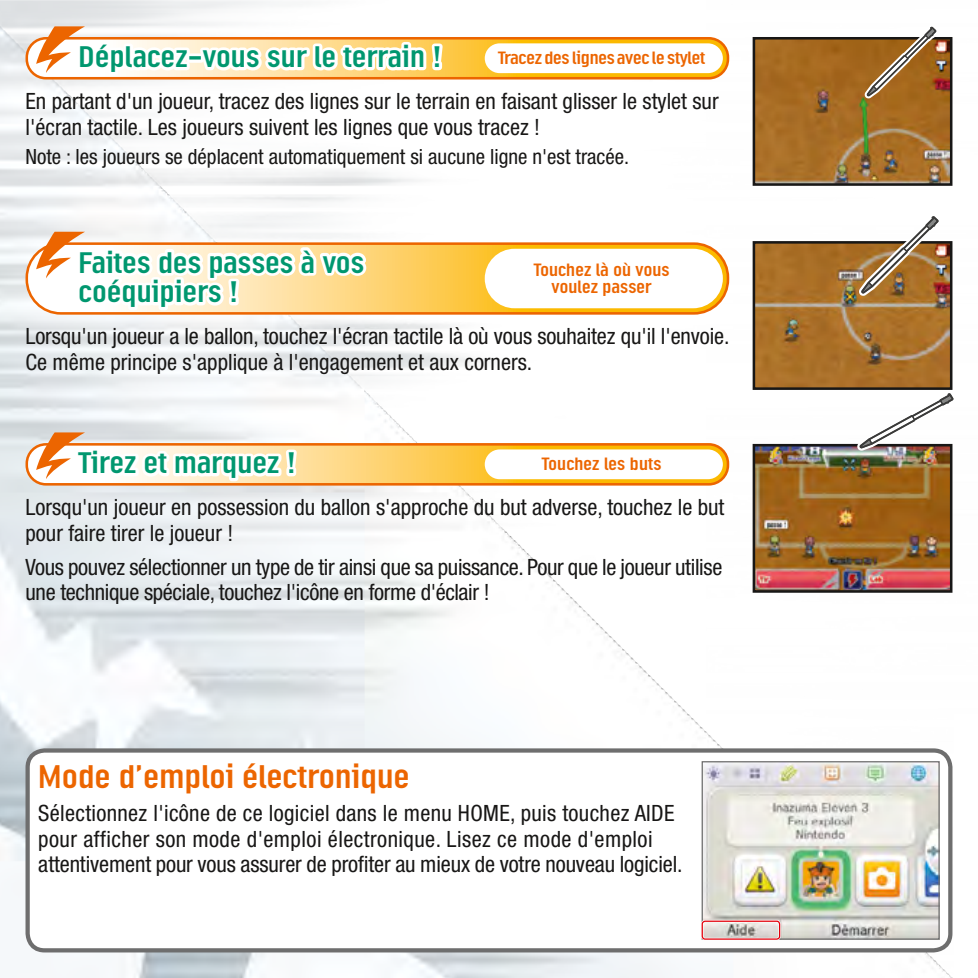
<style>
.page{position:relative;width:978px;height:978px;background:#fff}
.page>*{position:absolute;margin:0;border:0;box-sizing:border-box;transform-origin:0 0}
.t1{font:33px "Linotype Ordinar";color:#ec6500}
.t2{font:30px/29.7px "Linotype Ordinar";color:#00976f}
.t3{font:condensed 22.5px/25.5px "Helvetica Neue LT";color:#181716}
.t4{font:condensed 21px "Helvetica Neue LT";color:#181716}
.t5{font:18px/17.1px "Linotype Ordinar";letter-spacing:-.005em;color:#ec6500;text-align:center}
</style>
<div class="page">
<img style="left:0;top:0;width:953px;height:978px">
<div style="left:28px;top:750px;width:922px;height:200px;background:#fff;border-radius:17px"></div>
<div style="left:26px;top:748px;width:926px;height:204px;border:4px solid #6e6e6e;border-radius:17px"></div>
<img style="left:704px;top:763px;width:234px;height:175px">
<div style="left:702px;top:761px;width:238px;height:179px;border:1px solid #6e6e6e"></div>
<div style="left:26px;top:37px;width:703px;height:43px;border:3px solid #ec6500;border-radius:19px"></div>
<svg style="left:751px;top:17px;width:202px;height:170px;background:#a97d47"></svg>
<svg style="left:27px;top:244px;width:701px;height:69px;background:#fccb55"></svg>
<div style="left:26px;top:242px;width:703px;height:73px;border:3px solid #ec6500;border-radius:34px"></div>
<div style="left:26px;top:443px;width:703px;height:43px;border:3px solid #ec6500;border-radius:19px"></div>
<img style="left:751px;top:206px;width:203px;height:388px">
<div style="left:701px;top:920px;width:80px;height:20px;border:3px solid #fff;border-radius:3px"></div>
<div style="left:702px;top:921px;width:78px;height:19px;border:1px solid #e3000b;border-radius:3px"></div>
<svg style="left:27px;top:22px;width:701px;height:56px"></svg>
<svg style="left:36px;top:227px;width:335px;height:86px"></svg>
<div style="left:485px;top:249px;width:238px;height:59px;background:#fff;border-radius:30px"></div>
<div style="left:485px;top:43px;width:238px;height:30px;background:#fff;border-radius:15px"></div>
<svg style="left:27px;top:428px;width:701px;height:56px"></svg>
<p class="t2" style="left:79px;top:42px;width:365px">Déplacez-vous sur le terrain !</p>
<p class="t3" style="left:26px;top:88px;width:695px">En partant d'un joueur, tracez des lignes sur le terrain en faisant glisser le stylet sur l'écran tactile. Les joueurs suivent les lignes que vous tracez !</p>
<p class="t4" style="left:26px;top:145px;width:605px">Note : les joueurs se déplacent automatiquement si aucune ligne n'est tracée.</p>
<p class="t5" style="left:498px;top:49px;width:209px">Tracez des lignes avec le stylet</p>
<p class="t2" style="left:79px;top:247px;width:287px">Faites des passes à vos coéquipiers !</p>
<p class="t5" style="left:534px;top:261px;width:138px">Touchez là où vous voulez passer</p>
<p class="t3" style="left:26px;top:323px;width:706px">Lorsqu'un joueur a le ballon, touchez l'écran tactile là où vous souhaitez qu'il l'envoie.<br>Ce même principe s'applique à l'engagement et aux corners.</p>
<p class="t2" style="left:79px;top:448px;width:219px">Tirez et marquez !</p>
<p class="t5" style="left:542px;top:456px;width:121px">Touchez les buts</p>
<p class="t3" style="left:26px;top:494px;width:700px">Lorsqu'un joueur en possession du ballon s'approche du but adverse, touchez le but pour faire tirer le joueur !</p>
<p class="t3" style="left:26px;top:554px;width:698px">Vous pouvez sélectionner un type de tir ainsi que sa puissance. Pour que le joueur utilise une technique spéciale, touchez l'icône en forme d'éclair !</p>
<p class="t1" style="left:38px;top:757px;width:373px">Mode d’emploi électronique</p>
<p class="t3" style="left:38px;top:800px;width:646px">Sélectionnez l'icône de ce logiciel dans le menu HOME, puis touchez AIDE pour afficher son mode d'emploi électronique. Lisez ce mode d'emploi attentivement pour vous assurer de profiter au mieux de votre nouveau logiciel.</p>
</div>
